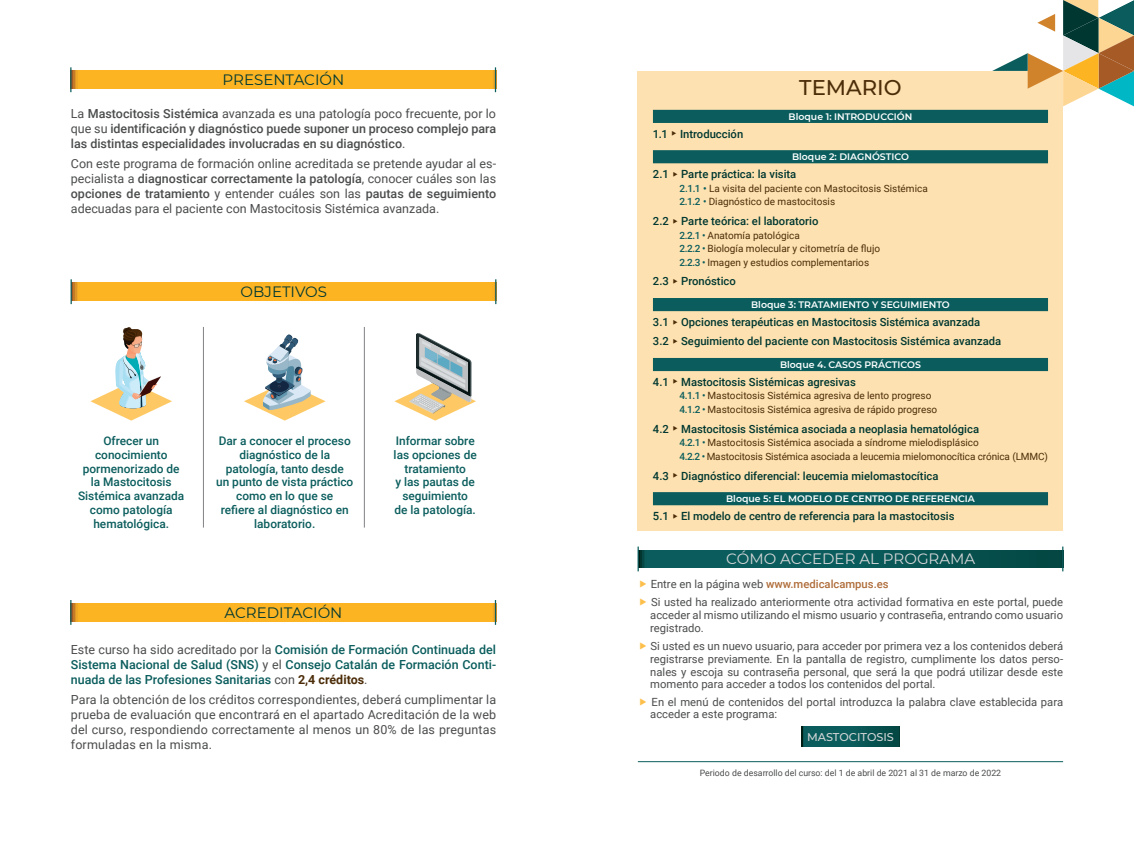
<style>
.page{position:relative;width:1134px;height:851px;background:#fff}
.page>*{position:absolute;margin:0;border:0;box-sizing:border-box;transform-origin:0 0}
.t1{font:500 21.25px "Montserrat";color:#4c2d09}
.t2{font:15px "Montserrat";color:#003831}
.t3{font:15px "Montserrat";color:#d5d6d8}
.t4{font:12.5px/15px "Roboto";color:#4b4c4d;text-align:justify}
.t5{font:500 12.5px/15px "Roboto";color:#4b4c4d;text-align:justify}
.t6{font:500 12.5px/15px "Roboto";color:#0b5d5d;text-align:justify}
.t7{font:500 11.88px/13.8px "Roboto";color:#0b5d5d;text-align:center}
.t8{font:11.25px/12.9px "Roboto";color:#4b4c4d}
.t9{font:500 11.25px/19.6px "Roboto";color:#003831}
.t10{font:500 11.25px "Montserrat";color:#d5d6d8}
.t11{font:10px/13.6px "Roboto";color:#4c2d09}
.t12{font:600 9.38px "Montserrat";color:#fff}
.t13{font:8.75px "Roboto";color:#4b4c4d}
.s1{font-weight:400}
.s2{font-weight:500}
.s3{font-weight:400;color:#4b4c4d}
.s4{font-weight:700;color:#4c2d09}
.s5{font-weight:500;color:#0b5d5d}
.s6{font-weight:700;color:#0b5d5d}
.s7{font-weight:500;color:#af6d3a}
</style>
<div class="page">
<div style="left:71px;top:71px;width:425px;height:18px;background:#fcb423"></div>
<svg style="left:70px;top:67px;width:1px;height:25px"></svg>
<svg style="left:495px;top:67px;width:1px;height:25px"></svg>
<div style="left:71px;top:603px;width:425px;height:18px;background:#fcb423"></div>
<svg style="left:70px;top:600px;width:1px;height:24px"></svg>
<svg style="left:495px;top:600px;width:1px;height:24px"></svg>
<div style="left:638px;top:550px;width:425px;height:17px;background:linear-gradient(to right,#0d6262,#054c49)"></div>
<hr style="left:637px;top:546px;width:2px;height:25px;background:#0b5d5d">
<svg style="left:1062px;top:546px;width:1px;height:25px"></svg>
<div style="left:802px;top:726px;width:97px;height:20px;background:linear-gradient(to right,#0d6364,#054c49)"></div>
<hr style="left:638px;top:761px;width:425px;height:1px;background:#0b5d5d">
<div style="left:638px;top:71px;width:425px;height:459px;background:#fee1b0"></div>
<div style="left:653px;top:110px;width:395px;height:13px;background:#0b5d5d"></div>
<div style="left:653px;top:150px;width:395px;height:13px;background:#0b5d5d"></div>
<div style="left:653px;top:298px;width:395px;height:13px;background:#0b5d5d"></div>
<div style="left:653px;top:358px;width:395px;height:13px;background:#0b5d5d"></div>
<div style="left:653px;top:492px;width:395px;height:13px;background:#0b5d5d"></div>
<svg style="left:992px;top:0;width:142px;height:106px"></svg>
<div style="left:71px;top:283px;width:425px;height:17px;background:#fcb423"></div>
<svg style="left:71px;top:279px;width:1px;height:25px"></svg>
<svg style="left:495px;top:279px;width:1px;height:25px"></svg>
<svg style="left:90px;top:327px;width:82px;height:93px"></svg>
<svg style="left:244px;top:334px;width:82px;height:86px"></svg>
<svg style="left:394px;top:333px;width:82px;height:87px"></svg>
<hr style="left:203px;top:327px;width:1px;height:200px;background:#808285">
<hr style="left:364px;top:327px;width:1px;height:200px;background:#808285">
<h2 class="t2" style="left:223px;top:69px;width:123px">PRESENTACIÓN</h2>
<p class="t5" style="left:71px;top:105px;width:427px"><span class="s1">La</span> Mastocitosis Sistémica <span class="s1">avanzada es una patología poco frecuente, por lo que su</span> identificación y diagnóstico puede suponer un proceso complejo para las distintas especialidades involucradas en su diagnóstico<span class="s1">.</span></p>
<p class="t4" style="left:71px;top:155px;width:427px">Con este programa de formación online acreditada se pretende ayudar al es&shy;pecialista a <span class="s2">diagnosticar correctamente la patología</span>, conocer cuáles son las <span class="s2">opciones de tratamiento</span> y entender cuáles son las <span class="s2">pautas de seguimiento </span>adecuadas para el paciente con Mastocitosis Sistémica avanzada.</p>
<h2 class="t2" style="left:241px;top:281px;width:88px">OBJETIVOS</h2>
<p class="t7" style="left:78px;top:433px;width:108px">Ofrecer un conocimiento pormenorizado de la Mastocitosis<br>Sistémica avanzada como patología hematológica.</p>
<p class="t7" style="left:216px;top:433px;width:139px">Dar a conocer el proceso diagnóstico de la patología, tanto desde<br>un punto de vista práctico como en lo que se<br>refiere al diagnóstico en laboratorio.</p>
<p class="t7" style="left:394px;top:433px;width:85px">Informar sobre las opciones de tratamiento<br>y las pautas de seguimiento<br>de la patología.</p>
<h2 class="t2" style="left:224px;top:602px;width:119px">ACREDITACIÓN</h2>
<p class="t6" style="left:71px;top:641px;width:427px"><span class="s3">Este curso ha sido acreditado por la</span> Comisión de Formación Continuada del Sistema Nacional de Salud (SNS) <span class="s3">y el</span> Consejo Catalán de Formación Conti&shy;nuada de las Profesiones Sanitarias <span class="s3">con</span> <span class="s4">2,4 créditos</span><span class="s3">.</span></p>
<p class="t4" style="left:71px;top:691px;width:427px">Para la obtención de los créditos correspondientes, deberá cumplimentar la prueba de evaluación que encontrará en el apartado Acreditación de la web del curso, respondiendo correctamente al menos un 80% de las preguntas formuladas en la misma.</p>
<h1 class="t1" style="left:799px;top:73px;width:104px">TEMARIO</h1>
<p class="t9" style="left:653px;top:123px;width:92px">1.1 Introducción</p>
<p class="t12" style="left:789px;top:110px;width:125px">Bloque 1: INTRODUCCIÓN</p>
<p class="t12" style="left:792px;top:150px;width:118px">Bloque 2: DIAGNÓSTICO</p>
<p class="t9" style="left:653px;top:164px;width:145px">2.1 Parte práctica: la visita</p>
<p class="t11" style="left:680px;top:181px;width:250px"><span class="s5">2.1.1</span> <span class="s6">•</span> La visita del paciente con Mastocitosis Sistémica<br><span class="s5">2.1.2 •</span> Diagnóstico de mastocitosis</p>
<p class="t9" style="left:653px;top:210px;width:167px">2.2 Parte teórica: el laboratorio</p>
<p class="t11" style="left:680px;top:228px;width:202px"><span class="s5">2.2.1 •</span> Anatomía patológica<br><span class="s5">2.2.2 •</span> Biología molecular y citometría de flujo<br><span class="s5">2.2.3 •</span> Imagen y estudios complementarios</p>
<p class="t9" style="left:653px;top:271px;width:84px">2.3 Pronóstico</p>
<p class="t12" style="left:751px;top:298px;width:200px">Bloque 3: TRATAMIENTO Y SEGUIMIENTO</p>
<p class="t9" style="left:653px;top:311px;width:350px">3.1 Opciones terapéuticas en Mastocitosis Sistémica avanzada<br>3.2 Seguimiento del paciente con Mastocitosis Sistémica avanzada</p>
<p class="t12" style="left:780px;top:358px;width:142px">Bloque 4. CASOS PRÁCTICOS</p>
<p class="t9" style="left:653px;top:371px;width:204px">4.1 Mastocitosis Sistémicas agresivas</p>
<p class="t11" style="left:680px;top:388px;width:259px"><span class="s5">4.1.1 •</span> Mastocitosis Sistémica agresiva de lento progreso<br><span class="s5">4.1.2 •</span> Mastocitosis Sistémica agresiva de rápido progreso</p>
<p class="t9" style="left:653px;top:418px;width:328px">4.2 Mastocitosis Sistémica asociada a neoplasia hematológica</p>
<p class="t11" style="left:680px;top:435px;width:370px"><span class="s5">4.2.1 •</span> Mastocitosis Sistémica asociada a síndrome mielodisplásico<br><span class="s5">4.2.2 •</span> Mastocitosis Sistémica asociada a leucemia mielomonocítica crónica (LMMC)</p>
<p class="t9" style="left:653px;top:465px;width:287px">4.3 Diagnóstico diferencial: leucemia mielomastocítica</p>
<p class="t12" style="left:726px;top:492px;width:250px">Bloque 5: EL MODELO DE CENTRO DE REFERENCIA</p>
<p class="t9" style="left:653px;top:505px;width:303px">5.1 El modelo de centro de referencia para la mastocitosis</p>
<h2 class="t3" style="left:726px;top:548px;width:251px">CÓMO ACCEDER AL PROGRAMA</h2>
<p class="t8" style="left:651px;top:574px;width:414px;line-height:18.2px">Entre en la página web <span class="s7">www.medicalcampus.es<br></span>Si usted ha realizado anteriormente otra actividad formativa en este portal, puede</p>
<p class="t8" style="left:650px;top:607px;width:414px">acceder al mismo utilizando el mismo usuario y contraseña, entrando como usuario registrado.</p>
<p class="t8" style="left:650px;top:638px;width:414px;text-align:justify">Si usted es un nuevo usuario, para acceder por primera vez a los contenidos deberá registrarse previamente. En la pantalla de registro, cumplimente los datos perso&shy;nales y escoja su contraseña personal, que será la que podrá utilizar desde este momento para acceder a todos los contenidos del portal.</p>
<p class="t8" style="left:650px;top:694px;width:414px">En el menú de contenidos del portal introduzca la palabra clave establecida para acceder a este programa:</p>
<p class="t10" style="left:807px;top:728px;width:88px">MASTOCITOSIS</p>
<p class="t13" style="left:700px;top:766px;width:303px">Periodo de desarrollo del curso: del 1 de abril de 2021 al 31 de marzo de 2022</p>
</div>
